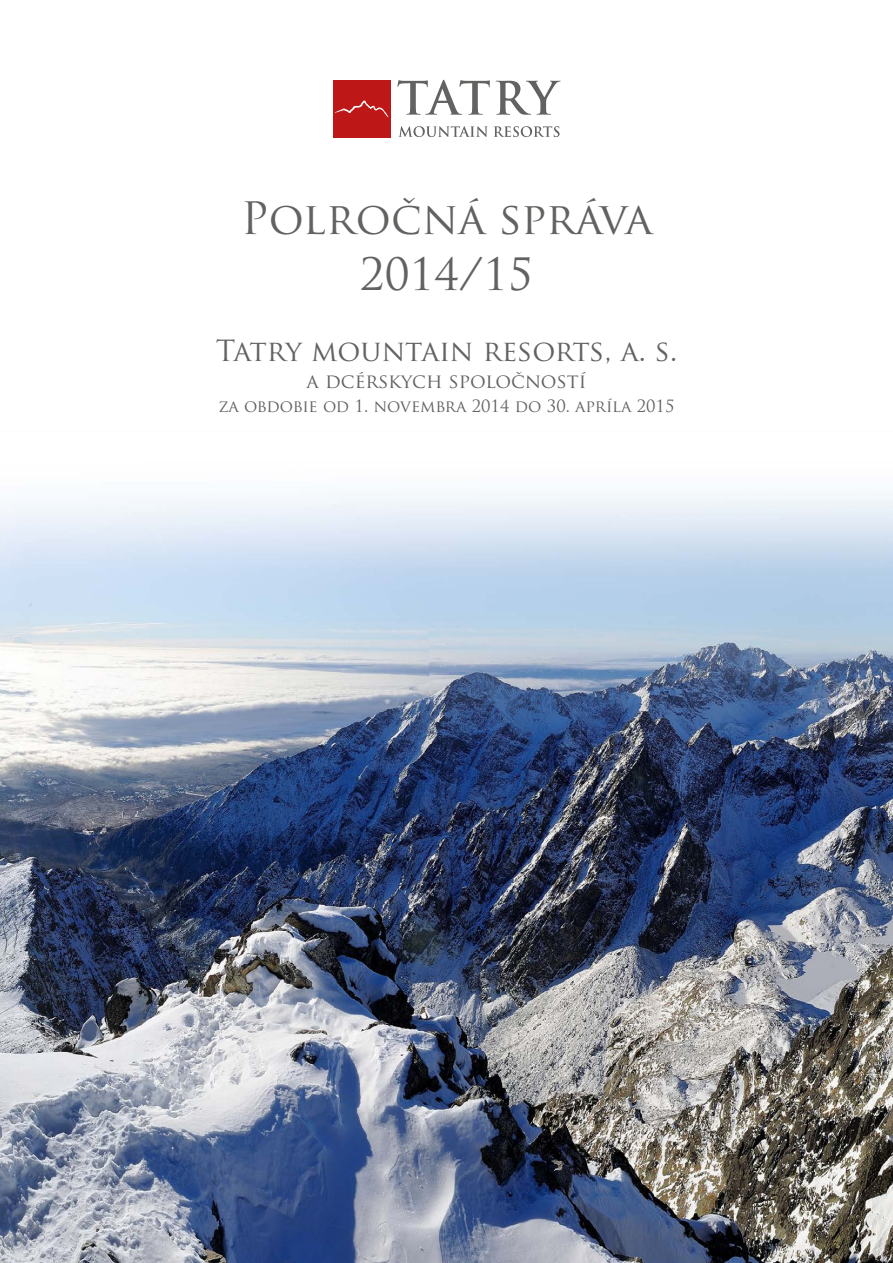
<style>
.page{position:relative;width:893px;height:1263px;background:#fff}
.page>*{position:absolute;margin:0;border:0;box-sizing:border-box;transform-origin:0 0}
.t1{font:43.5px/56.4px "Trajan Pro";color:#626261;text-align:center}
.t2{font:28.5px "Trajan Pro";color:#626261}
.t3{font:19.5px "Trajan Pro";color:#626261}
.t4{font:16.5px "Trajan Pro";color:#626261}
</style>
<div class="page">
<img style="left:0;top:493px;width:893px;height:770px">
<div style="left:333px;top:80px;width:57px;height:57px;background:#bd1718"></div>
<svg style="left:335px;top:100px;width:54px;height:17px"></svg>
<svg style="left:399px;top:126px;width:89px;height:11px"></svg>
<svg style="left:494px;top:126px;width:65px;height:11px"></svg>
<svg style="left:397px;top:80px;width:93px;height:35px"></svg>
<svg style="left:496px;top:81px;width:65px;height:34px"></svg>
<h1 class="t1" style="left:241px;top:189px;width:413px">Polročná správa<br>2014/15</h1>
<h2 class="t2" style="left:216px;top:332px;width:463px">Tatry mountain resorts, a. s.</h2>
<p class="t3" style="left:307px;top:369px;width:281px">a dcérskych spoločností</p>
<p class="t4" style="left:218px;top:396px;width:457px">za obdobie od 1. novembra 2014 do 30. apríla 2015</p>
</div>
